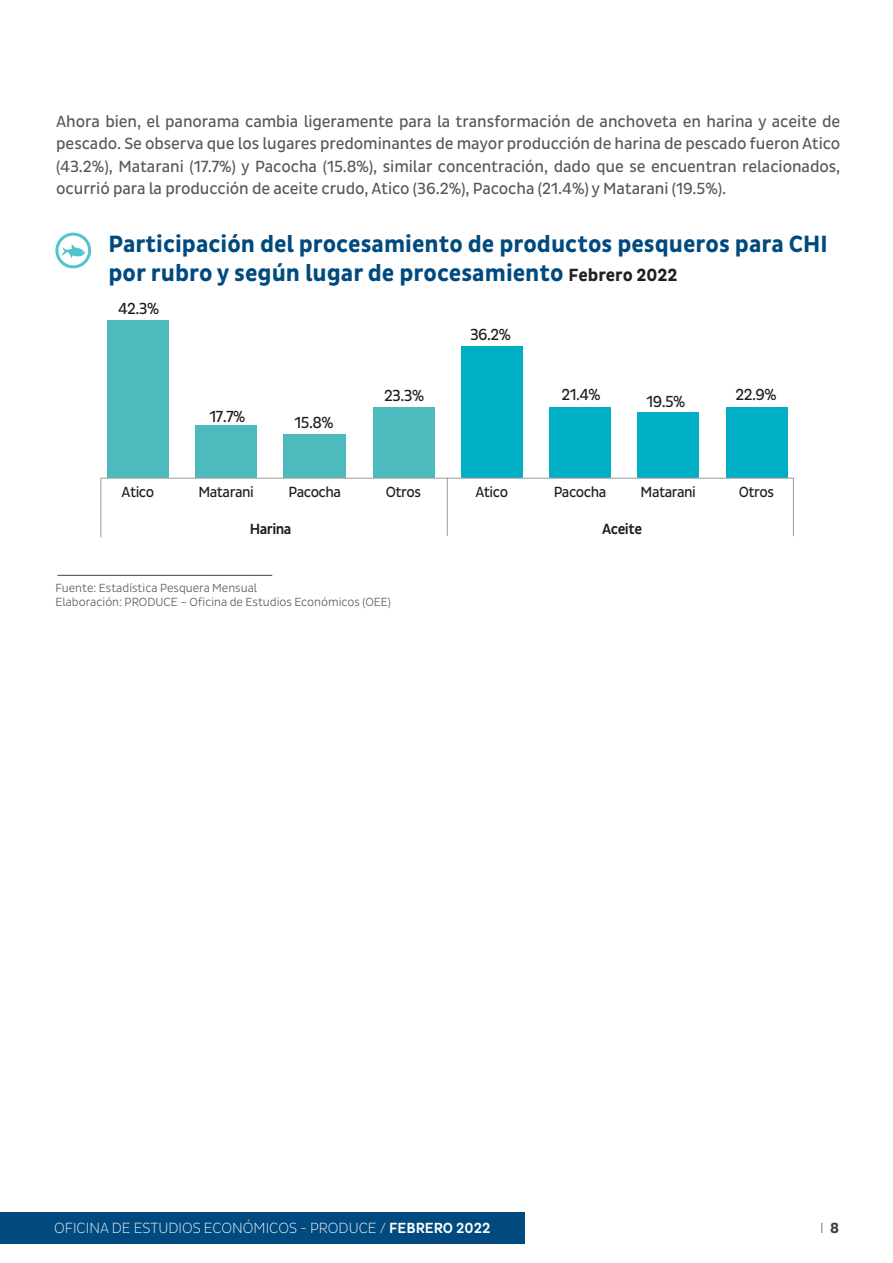
<style>
.page{position:relative;width:893px;height:1263px;background:#fff}
.page>*{position:absolute;margin:0;border:0;box-sizing:border-box;transform-origin:0 0}
.t1{font:700 24px "Pluto Sans Cond";color:#004a7f}
.t2{font:16.5px/22.5px "Pluto Sans Cond";letter-spacing:-.005em;color:#57585a;text-align:justify}
.t3{font:16.35px "Pluto Sans Cond";letter-spacing:-.035em;color:#1d1e1c}
.t4{font:15px "Pluto Sans Cond";letter-spacing:-.035em;color:#1d1e1c}
.t5{font:300 15px "Pluto Sans Cond Ex";color:#fff}
.t6{font:500 15px "Pluto Sans Cond";letter-spacing:-.035em;color:#1d1e1c}
.t7{font:300 15px "Pluto Sans Cond Ex";color:#3e3e3f}
.t8{font:300 12px "Pluto Sans Cond";color:#57585a}
.s1{font-size:18px;color:#231f20}
.s2{font-family:"Pluto Sans Cond";font-weight:500}
.s3{font-family:"Pluto Sans Cond";font-weight:700}
</style>
<div class="page">
<div style="left:0;top:1212px;width:525px;height:32px;background:#004a7f"></div>
<hr style="left:892px;top:1212px;width:1px;height:32px;background:#004a7f">
<div style="left:55px;top:233px;width:36px;height:35px;border:3px solid #50c4cf;border-radius:50%"></div>
<svg style="left:62px;top:244px;width:23px;height:14px"></svg>
<hr style="left:58px;top:575px;width:214px;height:1px;background:#57585a">
<div style="left:373px;top:408px;width:61px;height:70px;background:#4dbbbd"></div>
<hr style="left:447px;top:478px;width:1px;height:58px;background:#9c9b9b">
<hr style="left:100px;top:479px;width:1px;height:58px;background:#9c9b9b">
<hr style="left:793px;top:478px;width:1px;height:58px;background:#9c9b9b">
<div style="left:195px;top:425px;width:62px;height:53px;background:#4dbbbd"></div>
<div style="left:283px;top:434px;width:63px;height:44px;background:#4dbbbd"></div>
<div style="left:461px;top:347px;width:62px;height:131px;background:#00afc6"></div>
<div style="left:107px;top:320px;width:62px;height:158px;background:#4dbbbd"></div>
<div style="left:549px;top:408px;width:62px;height:70px;background:#00afc6"></div>
<div style="left:637px;top:412px;width:62px;height:66px;background:#00afc6"></div>
<div style="left:726px;top:407px;width:61px;height:71px;background:#00afc6"></div>
<hr style="left:100px;top:478px;width:694px;height:1px;background:#9c9b9b">
<p class="t2" style="left:56px;top:110px;width:786px">Ahora bien, el panorama cambia ligeramente para la transformación de anchoveta en harina y aceite de pescado. Se observa que los lugares predominantes de mayor producción de harina de pescado fueron Atico (43.2%), Matarani (17.7%) y Pacocha (15.8%), similar concentración, dado que se encuentran relacionados, ocurrió para la producción de aceite crudo, Atico (36.2%), Pacocha (21.4%) y Matarani (19.5%).</p>
<p class="t1" style="left:109px;top:230px;width:721px">Participación del procesamiento de productos pesqueros para CHI</p>
<p class="t1" style="left:109px;top:259px;width:571px">por rubro y según lugar de procesamiento <span class="s1">Febrero 2022</span></p>
<p class="t3" style="left:118px;top:299px;width:43px">42.3%</p>
<p class="t4" style="left:121px;top:484px;width:34px">Atico</p>
<p class="t3" style="left:209px;top:407px;width:38px">17.7%</p>
<p class="t3" style="left:295px;top:413px;width:40px">15.8%</p>
<p class="t4" style="left:198px;top:484px;width:57px">Matarani</p>
<p class="t6" style="left:250px;top:520px;width:43px">Harina</p>
<p class="t4" style="left:288px;top:484px;width:54px">Pacocha</p>
<p class="t3" style="left:384px;top:387px;width:42px">23.3%</p>
<p class="t3" style="left:470px;top:325px;width:42px">36.2%</p>
<p class="t3" style="left:561px;top:385px;width:41px">21.4%</p>
<p class="t3" style="left:646px;top:392px;width:40px">19.5%</p>
<p class="t3" style="left:735px;top:385px;width:42px">22.9%</p>
<p class="t4" style="left:475px;top:484px;width:34px">Atico</p>
<p class="t4" style="left:554px;top:484px;width:54px">Pacocha</p>
<p class="t4" style="left:641px;top:484px;width:57px">Matarani</p>
<p class="t4" style="left:386px;top:484px;width:37px">Otros</p>
<p class="t4" style="left:739px;top:484px;width:37px">Otros</p>
<p class="t6" style="left:602px;top:520px;width:41px">Aceite</p>
<p class="t8" style="left:55px;top:581px;width:203px">Fuente: Estadística Pesquera Mensual</p>
<p class="t8" style="left:55px;top:595px;width:337px">Elaboración: PRODUCE – Oficina de Estudios Económicos (OEE)</p>
<p class="t5" style="left:54px;top:1220px;width:438px">OFICINA DE ESTUDIOS ECONÓMICOS - PRODUCE / <span class="s2">FEBRERO 2022</span></p>
<p class="t7" style="left:820px;top:1220px;width:20px">I <span class="s3">8</span></p>
</div>
